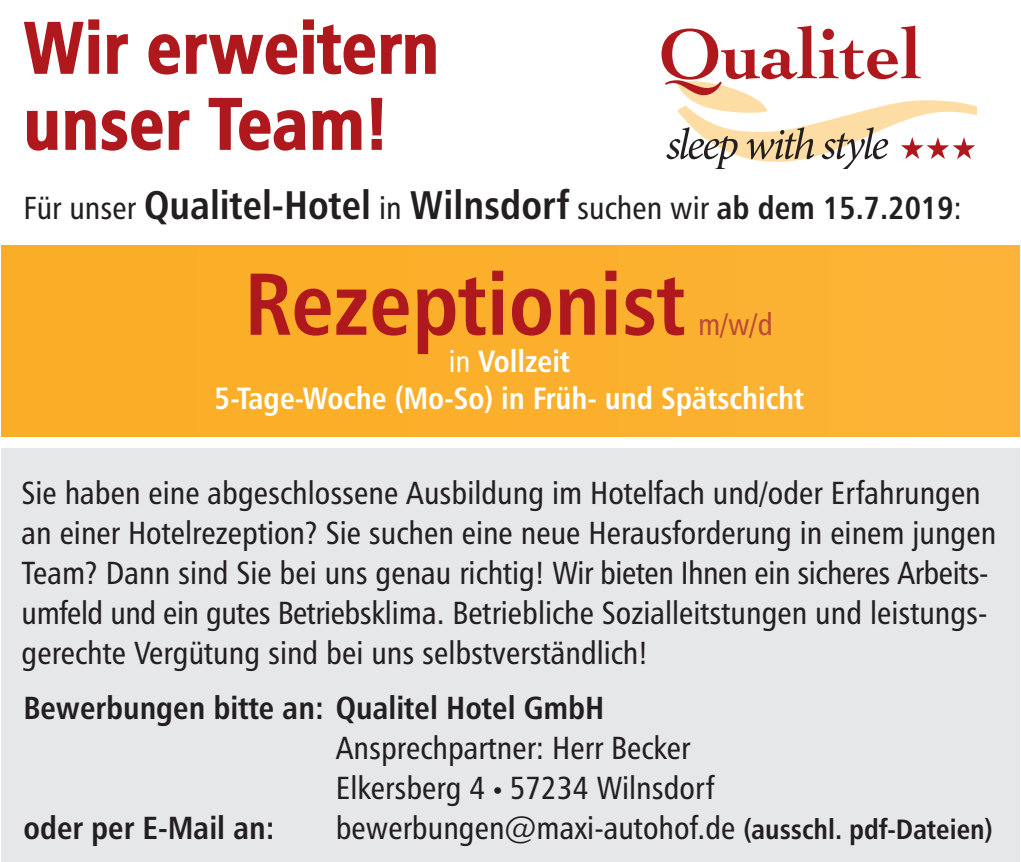
<style>
.page{position:relative;width:1021px;height:862px;background:#fff}
.page>*{position:absolute;margin:0;border:0;box-sizing:border-box;transform-origin:0 0}
.t1{font:88px "Humanist 777 BT Bold Condensed B";color:#af181d}
.t2{font:72px/76px "Humanist 777 BT Bold Condensed B";letter-spacing:.01em;color:#af181d}
.t3{font:40px "Humanist 777 BT Bold Condensed B";color:#231f20}
.t4{font:32px/40px "Humanist 777 BT Roman Condensed B";color:#231f20}
.t5{font:32px "Humanist 777 BT Bold Condensed B";color:#231f20}
.t6{font:30.8px/37.2px "Humanist 777 BT Bold Condensed B";color:#fff;text-align:center}
.t7{font:30.8px "Humanist 777 BT Roman Condensed B";color:#bd4a36}
.s1{font-family:"Humanist 777 BT Roman Condensed B";font-size:32px}
.s2{font-size:32px}
.s3{font-family:"Humanist 777 BT Roman Condensed B"}
.s4{font-family:"Myriad Pro";font-style:italic}
.s5{font-family:"Humanist 777 BT Bold Condensed B";font-size:28px}
</style>
<div class="page">
<div style="left:1px;top:448px;width:1018px;height:414px;background:#e6e7e9"></div>
<div style="left:1px;top:245px;width:1018px;height:192px;background:#fbaf2b"></div>
<svg style="left:24px;top:21px;width:60px;height:53px"></svg>
<div style="left:88px;top:35px;width:11px;height:39px;border:2px solid #af181d"></div>
<div style="left:88px;top:19px;width:11px;height:11px;border:2px solid #af181d"></div>
<svg style="left:106px;top:34px;width:22px;height:40px"></svg>
<svg style="left:148px;top:34px;width:150px;height:41px"></svg>
<div style="left:303px;top:35px;width:11px;height:39px;border:2px solid #af181d"></div>
<div style="left:303px;top:19px;width:11px;height:11px;border:2px solid #af181d"></div>
<svg style="left:317px;top:24px;width:119px;height:51px"></svg>
<svg style="left:27px;top:110px;width:31px;height:41px"></svg>
<svg style="left:65px;top:110px;width:125px;height:41px"></svg>
<svg style="left:208px;top:97px;width:154px;height:54px"></svg>
<svg style="left:371px;top:97px;width:12px;height:53px"></svg>
<svg style="left:661px;top:25px;width:315px;height:144px"></svg>
<p class="t2" style="left:24px;top:8px;width:417px">Wir erweitern unser Team!</p>
<p class="t3" style="left:24px;top:180px;width:940px"><span class="s1">Für unser</span> Qualitel-Hotel <span class="s1">in</span> Wilnsdorf <span class="s1">suchen wir</span> <span class="s2">ab dem 15.7.2019</span><span class="s1">:</span></p>
<p class="t1" style="left:244px;top:249px;width:443px">Rezeptionist</p>
<p class="t7" style="left:698px;top:305px;width:76px">m/w/d</p>
<p class="t6" style="left:215px;top:342px;width:591px"><span class="s3">in</span> Vollzeit<br>5-Tage-Woche (Mo-So) in Früh- und Spätschicht</p>
<p class="t4" style="left:22px;top:472px;width:976px">Sie haben eine abgeschlossene Ausbildung im Hotelfach und/oder Erfahrungen an einer Hotelrezeption? Sie suchen eine neue Herausforderung in einem jungen Team? Dann sind Sie bei uns genau richtig! Wir bieten Ihnen ein sicheres Arbeits&shy;umfeld und ein gutes Betriebsklima. Betriebliche Sozialleitstungen und leistungs&shy;gerechte Vergütung sind bei uns selbstverständlich!</p>
<p class="t5" style="left:24px;top:687px;width:582px">Bewerbungen bitte an: Qualitel Hotel GmbH</p>
<p class="t4" style="left:336px;top:727px;width:356px">Ansprechpartner: Herr Becker</p>
<p class="t4" style="left:336px;top:767px;width:380px">Elkersberg 4 <span class="s4">•</span> 57234 Wilnsdorf</p>
<p class="t5" style="left:24px;top:807px;width:252px">oder per E-Mail an:</p>
<p class="t4" style="left:336px;top:807px;width:658px">bewerbungen@maxi-autohof.de <span class="s5">(ausschl. pdf-Dateien)</span></p>
</div>
